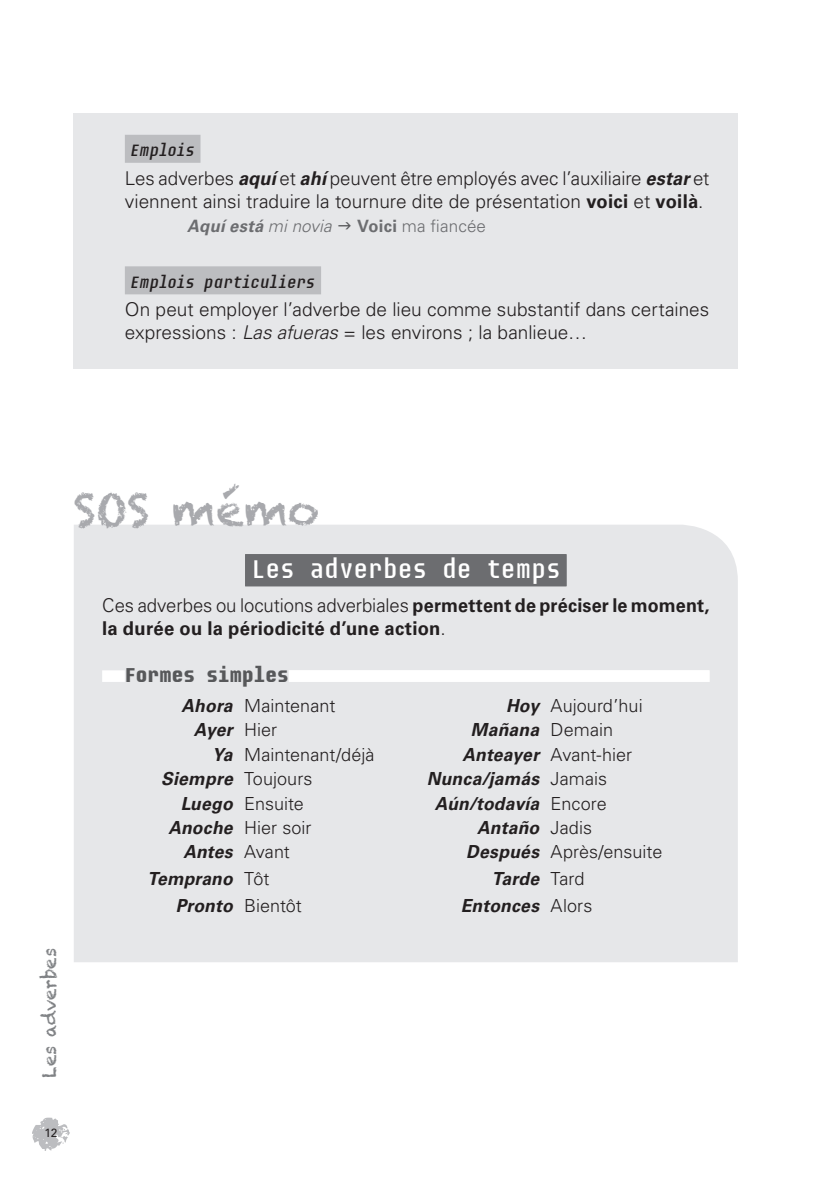
<style>
.page{position:relative;width:823px;height:1191px;background:#fff}
.page>*{position:absolute;margin:0;border:0;box-sizing:border-box;transform-origin:0 0}
.SOS_mémo{font:44px "Chalkduster";letter-spacing:-.005em;color:#a8a9ad}
.T2{font:28px "Audimat Mono";color:#fff}
.T3{font:700 22px "Audimat Mono";letter-spacing:.005em;color:#57585a}
.Normal___Retrait_1{font:300 19px/23px "Univers LT Std";color:#231f20}
.t1{font:700 19px/23px "Univers LT Std";letter-spacing:.015em;color:#231f20;scale:.94 1}
.Tableau_transparent{font:300 18px "Univers LT Std";letter-spacing:.005em;color:#231f20}
.Tableau_transparent-2{font:italic 700 18px "Univers LT Std";letter-spacing:.015em;color:#231f20}
.T4{font:italic 18px "Audimat Mono";letter-spacing:-.025em;color:#231f20}
.t2{font:18px "Chalkduster";letter-spacing:.005em;color:#808285}
.Tableau_transparent-3{font:italic 700 18px "Univers LT Std";letter-spacing:.015em;color:#231f20;scale:.96 1}
.Exemple{font:italic 700 17px "Univers LT Std";letter-spacing:.015em;color:#6c6d70}
.Exemple-2{font:300 17px "Univers LT Std";letter-spacing:.01em;color:#6c6d70}
.t3{font:12px "Univers LT Std";color:#231f20}
.s1{font-weight:700;font-style:italic}
.s2{font-weight:700}
.s3{font-weight:300}
.s4{font-style:italic}
</style>
<div class="page">
<svg style="left:32px;top:1117px;width:38px;height:33px"></svg>
<div style="left:74px;top:525px;width:663px;height:437px;background:#e6e7e9"></div>
<div style="left:245px;top:554px;width:321px;height:32px;background:#6c6d70"></div>
<div style="left:102px;top:670px;width:607px;height:12px;background:#fff"></div>
<div style="left:125px;top:669px;width:163px;height:14px;background:#e6e7e9"></div>
<div style="left:74px;top:113px;width:663px;height:256px;background:#e6e7e9"></div>
<div style="left:125px;top:135px;width:75px;height:28px;background:#bcbdc0"></div>
<div style="left:125px;top:266px;width:196px;height:28px;background:#bcbdc0"></div>
<p class="T4" style="left:130px;top:141px;width:66px">Emplois</p>
<p class="Normal___Retrait_1" style="left:125px;top:166px;width:585px">Les adverbes <span class="s1">aquí</span> et <span class="s1">ahí</span> peuvent être employés avec l’auxiliaire <span class="s1">estar</span> et viennent ainsi traduire la tournure dite de présentation <span class="s2">voici</span> et <span class="s2">voilà</span>.</p>
<p class="Exemple" style="left:187px;top:215px;width:146px">Aquí está <span class="s3">mi novia</span></p>
<p class="Exemple-2" style="left:357px;top:215px;width:130px"><span class="s2">Voici</span> ma fiancée</p>
<p class="T4" style="left:130px;top:272px;width:186px">Emplois particuliers</p>
<p class="Normal___Retrait_1" style="left:125px;top:298px;width:585px">On peut employer l’adverbe de lieu comme substantif dans certaines expressions : <span class="s4">Las afueras</span> = les environs ; la banlieue…</p>
<p class="t2" style="left:39px;top:1077px;width:131px;rotate:-90deg">Les adverbes</p>
<p class="SOS_mémo" style="left:74px;top:484px;width:247px">SOS mémo</p>
<p class="T2" style="left:251px;top:554px;width:311px">Les adverbes de temps</p>
<p class="t1" style="left:102px;top:594px;width:647px"><span class="s3">Ces adverbes ou locutions adverbiales</span> permettent de préciser le moment, la durée ou la périodicité d’une action<span class="s3">.</span></p>
<p class="T3" style="left:125px;top:663px;width:165px">Formes simples</p>
<p class="Tableau_transparent-2" style="left:181px;top:695px;width:53px">Ahora</p>
<p class="Tableau_transparent" style="left:244px;top:695px;width:93px">Maintenant</p>
<p class="Tableau_transparent-2" style="left:505px;top:695px;width:35px">Hoy</p>
<p class="Tableau_transparent" style="left:550px;top:695px;width:94px">Aujourd’hui</p>
<p class="Tableau_transparent-2" style="left:194px;top:719px;width:40px">Ayer</p>
<p class="Tableau_transparent" style="left:244px;top:719px;width:35px">Hier</p>
<p class="Tableau_transparent-2" style="left:470px;top:719px;width:70px">Mañana</p>
<p class="Tableau_transparent" style="left:550px;top:719px;width:64px">Demain</p>
<p class="Tableau_transparent-2" style="left:212px;top:744px;width:22px">Ya</p>
<p class="Tableau_transparent" style="left:244px;top:743px;width:132px">Maintenant/déjà</p>
<p class="Tableau_transparent-2" style="left:462px;top:744px;width:78px">Anteayer</p>
<p class="Tableau_transparent" style="left:550px;top:743px;width:83px">Avant-hier</p>
<p class="Tableau_transparent-2" style="left:161px;top:768px;width:73px">Siempre</p>
<p class="Tableau_transparent" style="left:244px;top:768px;width:70px">Toujours</p>
<p class="Tableau_transparent-2" style="left:426px;top:768px;width:114px">Nunca/jamás</p>
<p class="Tableau_transparent" style="left:550px;top:768px;width:58px">Jamais</p>
<p class="Tableau_transparent-2" style="left:181px;top:792px;width:53px">Luego</p>
<p class="Tableau_transparent" style="left:244px;top:792px;width:61px">Ensuite</p>
<p class="Tableau_transparent-2" style="left:434px;top:792px;width:106px">Aún/todavía</p>
<p class="Tableau_transparent" style="left:550px;top:792px;width:58px">Encore</p>
<p class="Tableau_transparent-2" style="left:168px;top:817px;width:66px">Anoche</p>
<p class="Tableau_transparent" style="left:244px;top:816px;width:69px">Hier soir</p>
<p class="Tableau_transparent-2" style="left:477px;top:817px;width:63px">Antaño</p>
<p class="Tableau_transparent" style="left:550px;top:816px;width:43px">Jadis</p>
<p class="Tableau_transparent-2" style="left:183px;top:841px;width:51px">Antes</p>
<p class="Tableau_transparent" style="left:244px;top:841px;width:47px">Avant</p>
<p class="Tableau_transparent-2" style="left:466px;top:841px;width:74px">Después</p>
<p class="Tableau_transparent" style="left:550px;top:841px;width:113px">Après/ensuite</p>
<p class="Tableau_transparent-3" style="left:147px;top:868px;width:90px">Temprano</p>
<p class="Tableau_transparent" style="left:244px;top:868px;width:27px">Tôt</p>
<p class="Tableau_transparent-2" style="left:491px;top:868px;width:49px">Tarde</p>
<p class="Tableau_transparent" style="left:550px;top:868px;width:35px">Tard</p>
<p class="Tableau_transparent-2" style="left:176px;top:895px;width:58px">Pronto</p>
<p class="Tableau_transparent" style="left:244px;top:895px;width:59px">Bientôt</p>
<p class="Tableau_transparent-2" style="left:460px;top:895px;width:80px">Entonces</p>
<p class="Tableau_transparent" style="left:550px;top:895px;width:43px">Alors</p>
<p class="t3" style="left:44px;top:1126px;width:15px">12</p>
</div>
